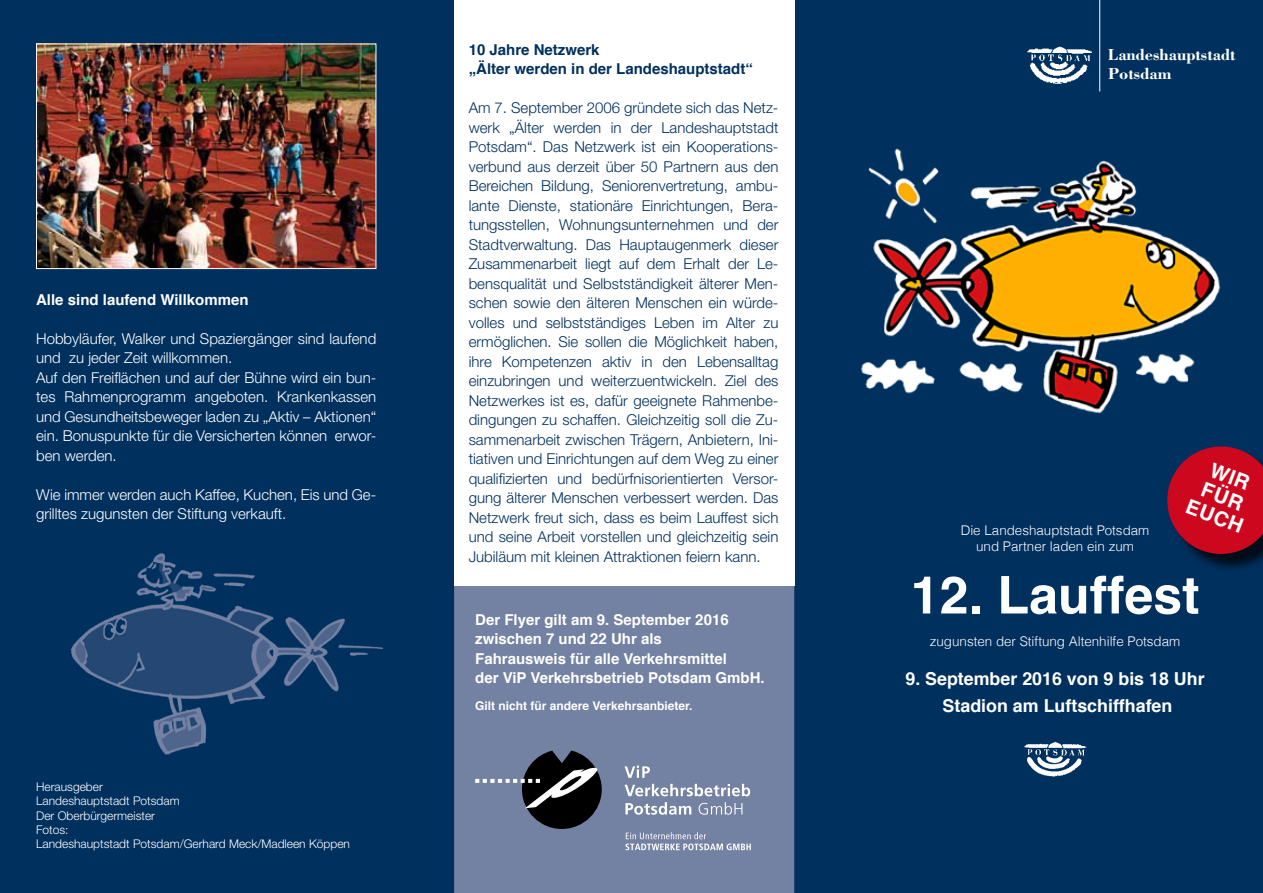
<style>
.page{position:relative;width:1263px;height:893px;background:#00305e}
.page>*{position:absolute;margin:0;border:0;box-sizing:border-box;transform-origin:0 0}
.t1{font:700 52.05px "Helvetica";color:#fff}
.t2{font:700 20.55px/21.3px "Helvetica";color:#fff;text-align:center}
.t3{font:700 17.85px/26.7px "Helvetica";color:#fff;text-align:center}
.t4{font:700 16.5px/19.5px "Bodoni";color:#fff}
.t5{font:300 15px/19.5px "Helvetica Neue";color:#00305e;text-align:justify}
.t6{font:300 15px/19.5px "Helvetica Neue";color:#fff}
.t7{font:700 15px/19.5px "Helvetica";color:#fff}
.t8{font:700 15px/19.5px "Helvetica";color:#00305e}
.t9{font:300 13.35px/16px "Helvetica";color:#fff;text-align:center}
.t10{font:300 12px/14.4px "Helvetica Neue";color:#fff}
.t11{font:700 12px "Helvetica";color:#fff}
</style>
<div class="page">
<img style="left:1027px;top:46px;width:65px;height:38px">
<hr style="left:1099px;top:0;width:1px;height:91px;background:#fff">
<img style="left:38px;top:46px;width:336px;height:221px">
<div style="left:36px;top:44px;width:340px;height:225px;border:1px solid #fff"></div>
<img style="left:70px;top:553px;width:313px;height:202px">
<div style="left:454px;top:585px;width:340px;height:308px;background:#7381a2"></div>
<div style="left:454px;top:0;width:340px;height:585px;background:#fff"></div>
<svg style="left:625px;top:832px;width:126px;height:18px"></svg>
<svg style="left:624px;top:766px;width:126px;height:49px"></svg>
<svg style="left:475px;top:750px;width:127px;height:79px"></svg>
<img style="left:861px;top:148px;width:360px;height:265px">
<img style="left:1024px;top:741px;width:63px;height:36px">
<div style="left:1169px;top:449px;width:94px;height:123px;background:#000;opacity:.75"></div>
<svg style="left:1167px;top:446px;width:96px;height:108px"></svg>
<p class="t7" style="left:36px;top:290px;width:214px">Alle sind laufend Willkommen</p>
<p class="t6" style="left:36px;top:328px;width:342px">Hobbyläufer, Walker und Spaziergänger sind laufend und zu jeder Zeit willkommen.<br>Auf den Freiflächen und auf der Bühne wird ein bun&shy;tes Rahmenprogramm angeboten. Krankenkassen und Gesundheitsbeweger laden zu „Aktiv – Aktionen“ ein. Bonuspunkte für die Versicherten können erwor&shy;ben werden.</p>
<p class="t6" style="left:36px;top:484px;width:342px">Wie immer werden auch Kaffee, Kuchen, Eis und Ge&shy;grilltes zugunsten der Stiftung verkauft.</p>
<p class="t10" style="left:36px;top:779px;width:315px">Herausgeber<br>Landeshauptstadt Potsdam<br>Der Oberbürgermeister<br>Fotos:<br>Landeshauptstadt Potsdam/Gerhard Meck/Madleen Köppen</p>
<p class="t8" style="left:469px;top:40px;width:286px">10 Jahre Netzwerk<br>„Älter werden in der Landeshauptstadt“</p>
<p class="t5" style="left:469px;top:98px;width:311px">Am 7. September 2006 gründete sich das Netz&shy;werk „Älter werden in der Landeshauptstadt Potsdam“. Das Netzwerk ist ein Kooperations&shy;verbund aus derzeit über 50 Partnern aus den Bereichen Bildung, Seniorenvertretung, ambu&shy;lante Dienste, stationäre Einrichtungen, Bera&shy;tungsstellen, Wohnungsunternehmen und der Stadtverwaltung. Das Hauptaugenmerk dieser Zusammenarbeit liegt auf dem Erhalt der Le&shy;bensqualität und Selbstständigkeit älterer Men&shy;schen sowie den älteren Menschen ein würde&shy;volles und selbstständiges Leben im Alter zu ermöglichen. Sie sollen die Möglichkeit haben, ihre Kompetenzen aktiv in den Lebensalltag einzubringen und weiterzuentwickeln. Ziel des Netzwerkes ist es, dafür geeignete Rahmenbe&shy;dingungen zu schaffen. Gleichzeitig soll die Zu&shy;sammenarbeit zwischen Trägern, Anbietern, Ini&shy;tiativen und Einrichtungen auf dem Weg zu einer qualifizierten und bedürfnisorientierten Versor&shy;gung älterer Menschen verbessert werden. Das Netzwerk freut sich, dass es beim Lauffest sich und seine Arbeit vorstellen und gleichzeitig sein Jubiläum mit kleinen Attraktionen feiern kann.</p>
<p class="t7" style="left:475px;top:610px;width:291px">Der Flyer gilt am 9. September 2016 zwischen 7 und 22 Uhr als<br>Fahrausweis für alle Verkehrsmittel<br>der ViP Verkehrsbetrieb Potsdam GmbH.</p>
<p class="t11" style="left:475px;top:696px;width:219px">Gilt nicht für andere Verkehrsanbieter.</p>
<p class="t4" style="left:1108px;top:44px;width:129px">Landeshauptstadt<br>Potsdam</p>
<h2 class="t2" style="left:1206px;top:456px;width:61px;rotate:21deg">Wir<br>Für<br>EUCH</h2>
<p class="t9" style="left:961px;top:522px;width:190px">Die Landeshauptstadt Potsdam und Partner laden ein zum</p>
<h1 class="t1" style="left:910px;top:553px;width:290px">12. Lauffest</h1>
<p class="t9" style="left:930px;top:632px;width:252px">zugunsten der Stiftung Altenhilfe Potsdam</p>
<p class="t3" style="left:905px;top:666px;width:301px">9. September 2016 von 9 bis 18 Uhr<br>Stadion am Luftschiffhafen</p>
</div>
